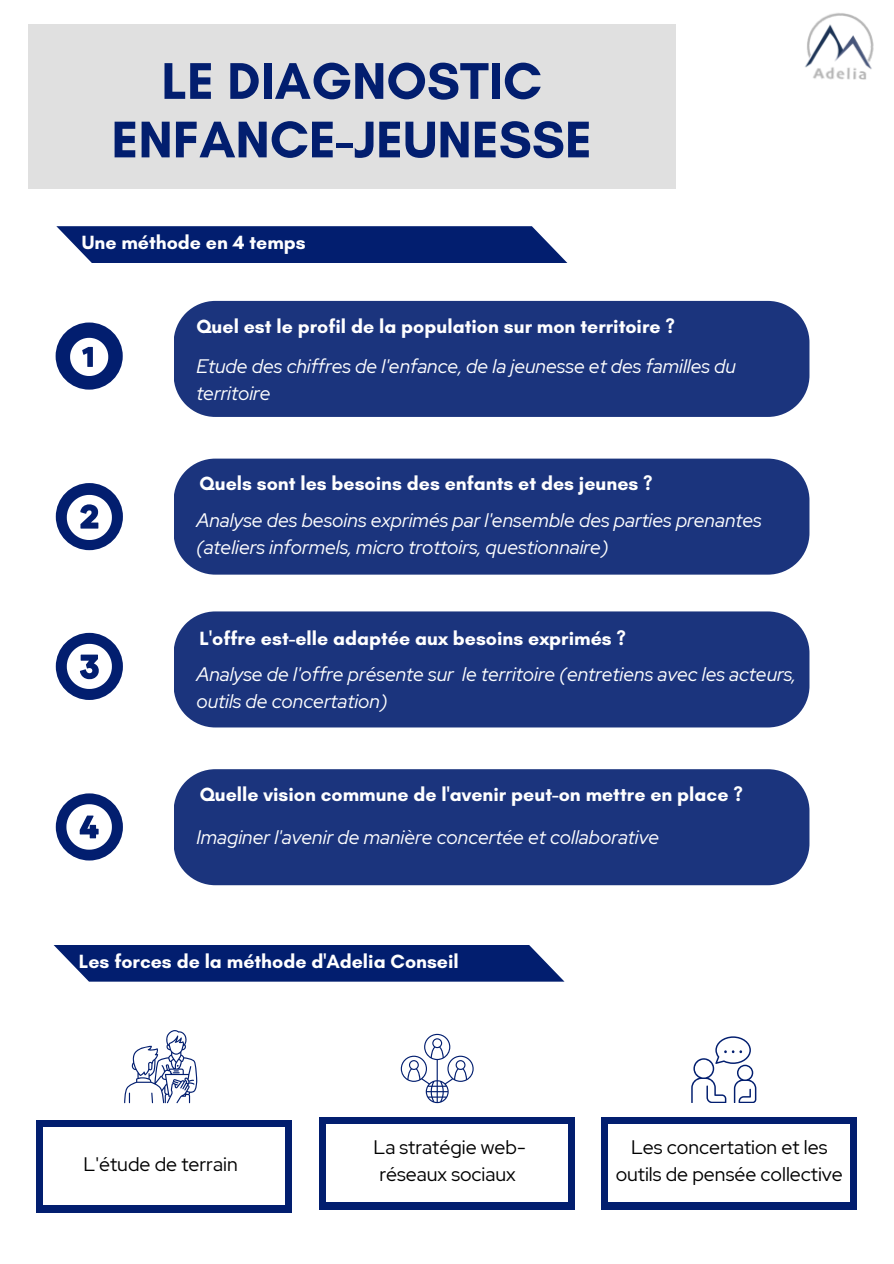
<style>
.page{position:relative;width:894px;height:1264px;background:#fff}
.page>*{position:absolute;margin:0;border:0;box-sizing:border-box;transform-origin:0 0}
.t1{font:700 52.5px/58.5px "Glacial Indifference";color:#021e6f;text-align:center}
.t2{font:italic 19.5px/27px "Red Hat Display";color:#fff}
.t3{font:700 19.5px "Glacial Indifference";color:#fff}
.t4{font:19.5px/27px "Red Hat Display";color:#000}
</style>
<div class="page">
<div style="left:28px;top:24px;width:647px;height:165px;background:#e0e0e0"></div>
<img style="left:805px;top:13px;width:69px;height:67px">
<div style="left:56px;top:322px;width:67px;height:67px;background:#021e6f;border-radius:50%"></div>
<div style="left:174px;top:301px;width:635px;height:116px;background:#1b347d"></div>
<svg style="left:70px;top:338px;width:38px;height:38px"></svg>
<div style="left:56px;top:483px;width:67px;height:67px;background:#021e6f;border-radius:50%"></div>
<svg style="left:67px;top:495px;width:45px;height:45px"></svg>
<div style="left:56px;top:633px;width:67px;height:67px;background:#021e6f;border-radius:50%"></div>
<svg style="left:67px;top:644px;width:45px;height:45px"></svg>
<div style="left:56px;top:793px;width:67px;height:67px;background:#021e6f;border-radius:50%"></div>
<svg style="left:66px;top:804px;width:45px;height:45px"></svg>
<svg style="left:56px;top:226px;width:511px;height:37px;background:#142e79"></svg>
<svg style="left:53px;top:945px;width:511px;height:36px;background:#132d79"></svg>
<svg style="left:124px;top:1030px;width:73px;height:73px"></svg>
<svg style="left:400px;top:1033px;width:73px;height:70px"></svg>
<svg style="left:691px;top:1036px;width:65px;height:66px"></svg>
<div style="left:37px;top:1120px;width:255px;height:92px;background:#021e6f"></div>
<div style="left:319px;top:1116px;width:255px;height:93px;background:#021e6f"></div>
<div style="left:601px;top:1116px;width:255px;height:93px;background:#021e6f"></div>
<div style="left:44px;top:1127px;width:240px;height:78px;background:#fff"></div>
<div style="left:174px;top:458px;width:635px;height:116px;background:#1b347d"></div>
<div style="left:174px;top:611px;width:635px;height:116px;background:#1b347d"></div>
<div style="left:174px;top:769px;width:635px;height:116px;background:#1b347d"></div>
<div style="left:326px;top:1124px;width:241px;height:77px;background:#fff"></div>
<div style="left:608px;top:1124px;width:241px;height:77px;background:#fff"></div>
<p class="t1" style="left:111px;top:51px;width:482px">LE DIAGNOSTIC<br>ENFANCE-JEUNESSE</p>
<h2 class="t3" style="left:82px;top:231px;width:225px">Une méthode en 4 temps</h2>
<h2 class="t3" style="left:196px;top:314px;width:480px">Quel est le profil de la population sur mon territoire ?</h2>
<p class="t2" style="left:196px;top:352px;width:541px">Etude des chiffres de l'enfance, de la jeunesse et des familles du territoire</p>
<h2 class="t3" style="left:199px;top:472px;width:454px">Quels sont les besoins des enfants et des jeunes ?</h2>
<p class="t2" style="left:196px;top:506px;width:567px">Analyse des besoins exprimés par l'ensemble des parties prenantes (ateliers informels, micro trottoirs, questionnaire)</p>
<p class="t3" style="left:199px;top:626px;width:428px">L'offre est-elle adaptée aux besoins exprimés ?</p>
<h2 class="t2" style="left:196px;top:661px;width:601px">Analyse de l'offre présente sur le territoire (entretiens avec les acteurs, outils de concertation)</h2>
<p class="t3" style="left:200px;top:782px;width:544px">Quelle vision commune de l'avenir peut-on mettre en place ?</p>
<p class="t2" style="left:196px;top:824px;width:464px">Imaginer l'avenir de manière concertée et collaborative</p>
<p class="t3" style="left:79px;top:949px;width:381px">Les forces de la méthode d'Adelia Conseil</p>
<p class="t4" style="left:84px;top:1150px;width:155px">L'étude de terrain</p>
<h2 class="t4" style="left:373px;top:1133px;width:154px">La stratégie web&shy;réseaux sociaux</h2>
<p class="t4" style="left:615px;top:1133px;width:229px;text-align:center">Les concertation et les outils de pensée collective</p>
</div>
